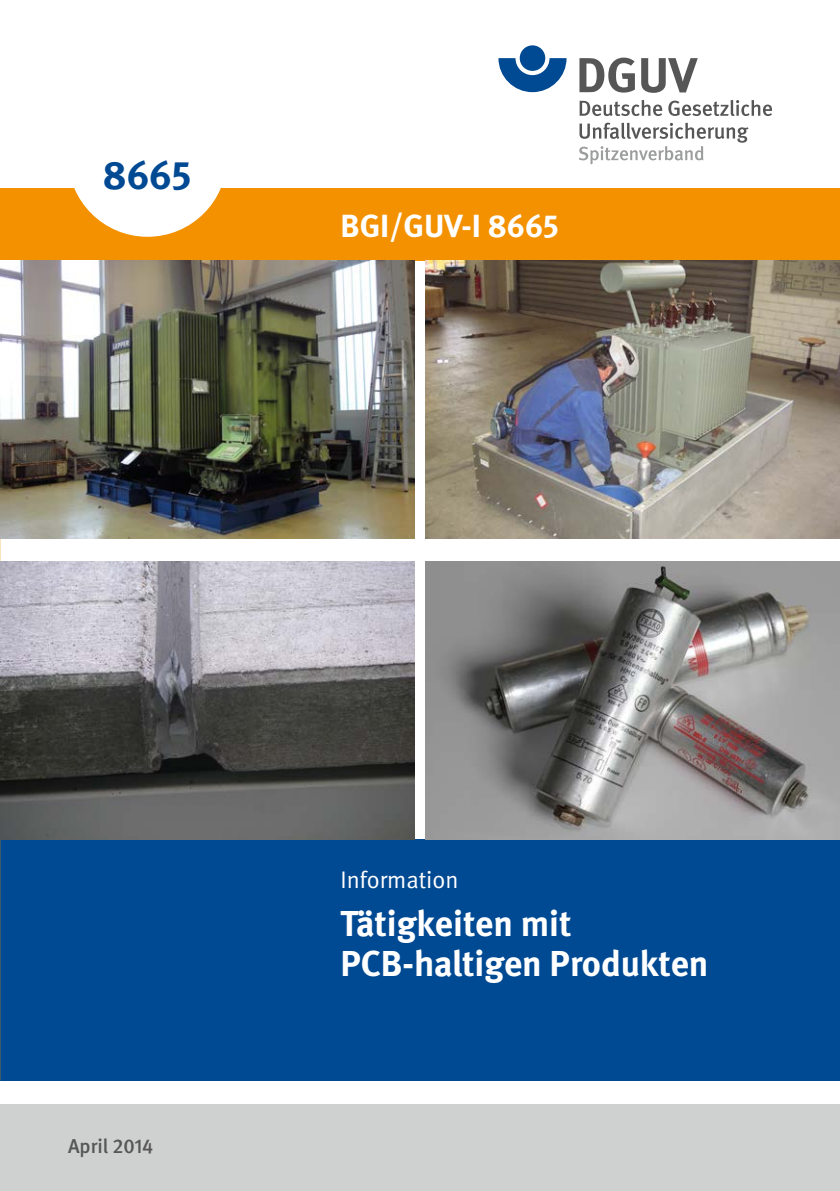
<style>
.page{position:relative;width:840px;height:1191px;background:#fff}
.page>*{position:absolute;margin:0;border:0;box-sizing:border-box;transform-origin:0 0}
.t1{font:700 40px "DGUV Meta";color:#004993}
.t2{font:700 36px/40px "DGUV Meta";color:#fff}
.t3{font:700 32px "DGUV Meta";color:#fff}
.t4{font:24px "DGUV Meta";color:#fff}
.t5{font:500 20px "DGUV Meta";color:#565656}
</style>
<div class="page">
<div style="left:0;top:189px;width:839px;height:72px;background:#f39100"></div>
<div style="left:0;top:839px;width:839px;height:241px;background:#004993"></div>
<div style="left:0;top:1104px;width:839px;height:87px;background:#cfd0d0"></div>
<div style="left:68px;top:78px;width:159px;height:159px;background:#fff;border-radius:50%"></div>
<img style="left:0;top:261px;width:414px;height:278px">
<img style="left:425px;top:261px;width:414px;height:278px">
<img style="left:0;top:561px;width:414px;height:278px">
<img style="left:425px;top:561px;width:414px;height:278px">
<svg style="left:498px;top:58px;width:68px;height:34px"></svg>
<div style="left:519px;top:45px;width:26px;height:26px;background:#004993;border-radius:50%"></div>
<svg style="left:579px;top:58px;width:55px;height:35px"></svg>
<svg style="left:641px;top:58px;width:56px;height:35px"></svg>
<svg style="left:579px;top:100px;width:82px;height:16px"></svg>
<svg style="left:668px;top:100px;width:103px;height:16px"></svg>
<svg style="left:579px;top:123px;width:169px;height:41px"></svg>
<p class="t1" style="left:103px;top:151px;width:90px">8665</p>
<p class="t3" style="left:340px;top:207px;width:220px">BGI/GUV-I 8665</p>
<p class="t5" style="left:68px;top:1134px;width:87px">April 2014</p>
<p class="t4" style="left:340px;top:865px;width:119px">Information</p>
<p class="t2" style="left:340px;top:904px;width:369px">Tätigkeiten mit<br>PCB-haltigen Produkten</p>
</div>
